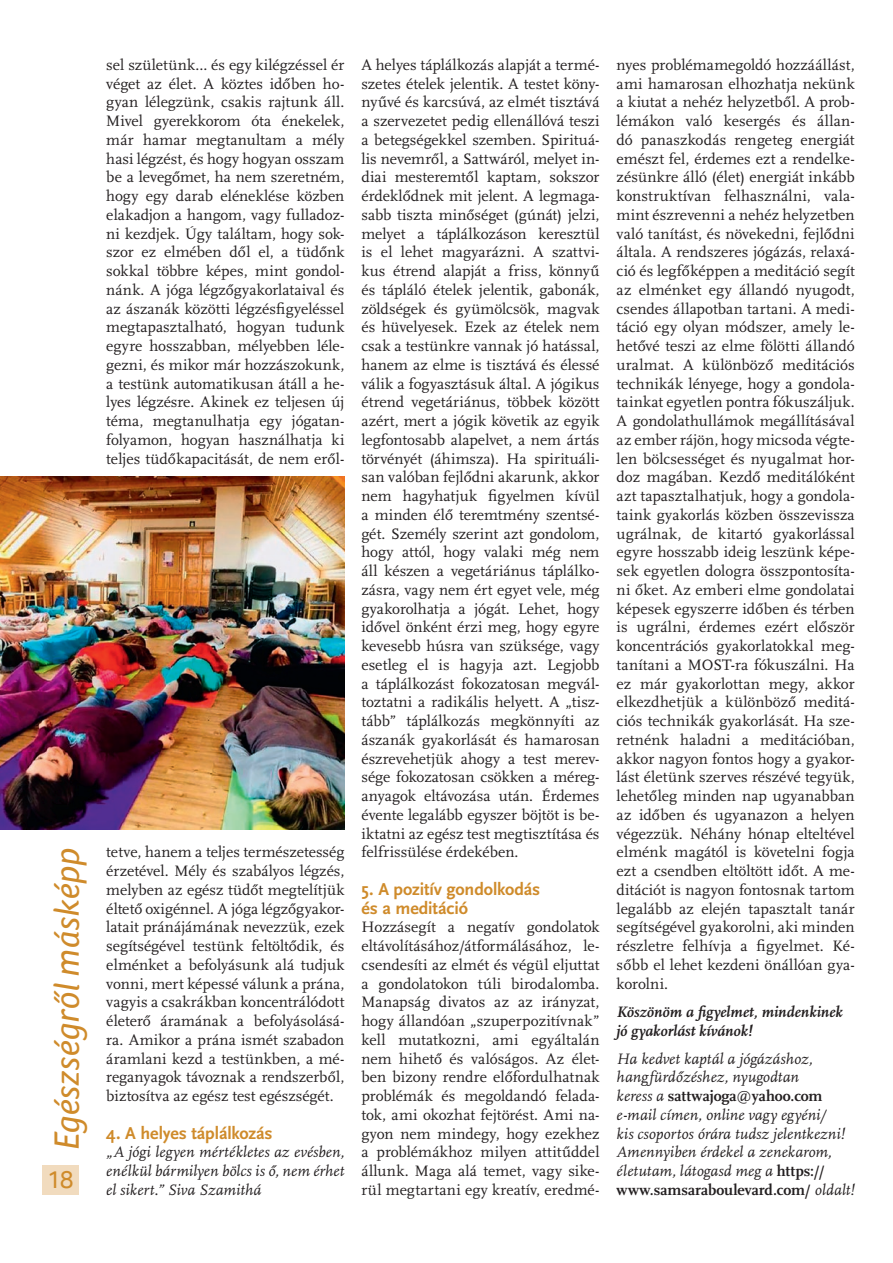
<style>
.page{position:relative;width:893px;height:1263px;background:#fff}
.page>*{position:absolute;margin:0;border:0;box-sizing:border-box;transform-origin:0 0}
.t1{font:italic 36px "Foco";letter-spacing:-.005em;color:#cf8b2b}
.t2{font:25.5px "Foco";color:#cf8b2b}
.NEW_kenyér{font:700 18px/18.8px "Scala Sans Pro";letter-spacing:-.01em;color:#cf8b2b}
.NEW_kenyér-2{font:15.75px/18.8px "Scala Pro";color:#231f20;text-align:justify}
.NEW_kenyér-3{font:italic 15.75px/18.8px "Scala Pro";letter-spacing:.005em;color:#231f20;text-align:justify}
.NEW_kenyér-4{font:italic 700 15.75px/18.8px "Scala Pro";letter-spacing:.005em;color:#231f20}
.s1{font-weight:700;font-style:normal}
</style>
<div class="page">
<div style="left:43px;top:1165px;width:36px;height:30px;background:#f1dbbe"></div>
<img style="left:0;top:476px;width:344px;height:353px">
<p class="t1" style="left:43px;top:1150px;width:304px;rotate:-90deg">Egészségről másképp</p>
<p class="t2" style="left:47px;top:1163px;width:28px">18</p>
<p class="NEW_kenyér-2" style="left:106px;top:55px;width:240px">sel születünk… és egy kilégzéssel ér véget az élet. A köztes időben ho&shy;gyan lélegzünk, csakis rajtunk áll.<br>Mivel gyerekkorom óta énekelek, már hamar megtanultam a mély hasi légzést, és hogy hogyan osszam be a levegőmet, ha nem szeretném, hogy egy darab eléneklése közben elakadjon a hangom, vagy fulladoz&shy;ni kezdjek. Úgy találtam, hogy sok&shy;szor ez elmében dől el, a tüdőnk sokkal többre képes, mint gondol&shy;nánk. A jóga légzőgyakorlataival és az ászanák közötti légzésfigyeléssel megtapasztalható, hogyan tudunk egyre hosszabban, mélyebben léle&shy;gezni, és mikor már hozzászokunk, a testünk automatikusan átáll a he&shy;lyes légzésre. Akinek ez teljesen új téma, megtanulhatja egy jógatan&shy;folyamon, hogyan használhatja ki teljes tüdőkapacitását, de nem eről-</p>
<p class="NEW_kenyér-2" style="left:106px;top:843px;width:240px">tetve, hanem a teljes természetesség érzetével. Mély és szabályos légzés, melyben az egész tüdőt megtelítjük éltető oxigénnel. A jóga légzőgyakor&shy;latait pránájámának nevezzük, ezek segítségével testünk feltöltődik, és elménket a befolyásunk alá tudjuk vonni, mert képessé válunk a prána, vagyis a csakrákban koncentrálódott életerő áramának a befolyásolásá&shy;ra. Amikor a prána ismét szabadon áramlani kezd a testünkben, a mé&shy;reganyagok távoznak a rendszerből, biztosítva az egész test egészségét.</p>
<p class="NEW_kenyér" style="left:106px;top:1123px;width:168px">4. A helyes táplálkozás</p>
<p class="NEW_kenyér-3" style="left:106px;top:1143px;width:240px">„A jógi legyen mértékletes az evésben, enélkül bármilyen bölcs is ő, nem érhet el sikert.” Siva Szamithá</p>
<p class="NEW_kenyér-2" style="left:361px;top:55px;width:240px">A helyes táplálkozás alapját a termé&shy;szetes ételek jelentik. A testet kön - nyűvé és karcsúvá, az elmét tisztává a szervezetet pedig ellenállóvá teszi a betegségekkel szemben. Spirituá&shy;lis nevemről, a Sattwáról, melyet in&shy;diai mesteremtől kaptam, sokszor érdeklődnek mit jelent. A legmaga&shy;sabb tiszta minőséget (gúnát) jelzi, melyet a táplálkozáson keresztül is el lehet magyarázni. A szattvi&shy;kus étrend alapját a friss, könnyű és tápláló ételek jelentik, gabonák, zöldségek és gyümölcsök, magvak és hüvelyesek. Ezek az ételek nem csak a testünkre vannak jó hatással, hanem az elme is tisztává és élessé válik a fogyasztásuk által. A jógikus étrend vegetáriánus, többek között azért, mert a jógik követik az egyik legfontosabb alapelvet, a nem ártás törvényét (áhimsza). Ha spirituáli&shy;san valóban fejlődni akarunk, akkor nem hagyhatjuk figyelmen kívül a minden élő teremtmény szentsé&shy;gét. Személy szerint azt gondolom, hogy attól, hogy valaki még nem áll készen a vegetáriánus táplálko&shy;zásra, vagy nem ért egyet vele, még gyakorolhatja a jógát. Lehet, hogy idővel önként érzi meg, hogy egyre kevesebb húsra van szüksége, vagy esetleg el is hagyja azt. Legjobb a táplálkozást fokozatosan megvál&shy;toztatni a radikális helyett. A „tisz&shy;tább” táplálkozás megkönnyíti az ászanák gyakorlását és hamarosan észrevehetjük ahogy a test merev&shy;sége fokozatosan csökken a méreg&shy;anyagok eltávozása után. Érdemes évente legalább egyszer böjtöt is be&shy;iktatni az egész test megtisztítása és felfrissülése érdekében.</p>
<p class="NEW_kenyér" style="left:361px;top:880px;width:180px">5. A pozitív gondolkodás és a meditáció</p>
<p class="NEW_kenyér-2" style="left:361px;top:918px;width:240px">Hozzásegít a negatív gondolatok eltávolításához/átformálásához, le&shy;csendesíti az elmét és végül eljuttat a gondolatokon túli birodalomba.<br>Manapság divatos az az irányzat, hogy állandóan „szuperpozitívnak” kell mutatkozni, ami egyáltalán nem hihető és valóságos. Az élet&shy;ben bizony rendre előfordulhatnak problémák és megoldandó felada&shy;tok, ami okozhat fejtörést. Ami na&shy;gyon nem mindegy, hogy ezekhez a problémákhoz milyen attitűddel állunk. Maga alá temet, vagy sike&shy;rül megtartani egy kreatív, eredmé-</p>
<p class="NEW_kenyér-2" style="left:617px;top:55px;width:240px">nyes problémamegoldó hozzáállást, ami hamarosan elhozhatja nekünk a kiutat a nehéz helyzetből. A prob&shy;lémákon való kesergés és állan&shy;dó panaszkodás rengeteg energiát emészt fel, érdemes ezt a rendelke&shy;zésünkre álló (élet) energiát inkább konstruktívan felhasználni, vala&shy;mint észrevenni a nehéz helyzetben való tanítást, és növekedni, fejlődni általa. A rendszeres jógázás, relaxá&shy;ció és legfőképpen a meditáció segít az elménket egy állandó nyugodt, csendes állapotban tartani. A medi&shy;táció egy olyan módszer, amely le&shy;hetővé teszi az elme fölötti állandó uralmat. A különböző meditációs technikák lényege, hogy a gondola&shy;tainkat egyetlen pontra fókuszáljuk.<br>A gondolathullámok megállításával az ember rájön, hogy micsoda végte&shy;len bölcsességet és nyugalmat hor&shy;doz magában. Kezdő meditálóként azt tapasztalhatjuk, hogy a gondola&shy;taink gyakorlás közben összevissza ugrálnak, de kitartó gyakorlással egyre hosszabb ideig leszünk képe&shy;sek egyetlen dologra összpontosíta&shy;ni őket. Az emberi elme gondolatai képesek egyszerre időben és térben is ugrálni, érdemes ezért először koncentrációs gyakorlatokkal meg&shy;tanítani a MOST-ra fókuszálni. Ha ez már gyakorlottan megy, akkor elkezdhetjük a különböző meditá&shy;ciós technikák gyakorlását. Ha sze&shy;retnénk haladni a meditációban, akkor nagyon fontos hogy a gyakor&shy;lást életünk szerves részévé tegyük, lehetőleg minden nap ugyanabban az időben és ugyanazon a helyen végezzük. Néhány hónap elteltével elménk magától is követelni fogja ezt a csendben eltöltött időt. A me&shy;ditációt is nagyon fontosnak tartom legalább az elején tapasztalt tanár segítségével gyakorolni, aki minden részletre felhívja a figyelmet. Ké&shy;sőbb el lehet kezdeni önállóan gya&shy;korolni.</p>
<p class="NEW_kenyér-4" style="left:617px;top:1002px;width:228px">Köszönöm a figyelmet, mindenkinek jó gyakorlást kívánok!</p>
<p class="NEW_kenyér-3" style="left:617px;top:1049px;width:240px;text-align:left">Ha kedvet kaptál a jógázáshoz, hangfürdőzéshez, nyugodtan<br>keress a <span class="s1">sattwajoga@yahoo.com </span>e-mail címen, online vagy egyéni/<br>kis csoportos órára tudsz jelentkezni!<br>Amennyiben érdekel a zenekarom, életutam, látogasd meg a <span class="s1">https:// www.samsaraboulevard.com/</span> oldalt!</p>
</div>
